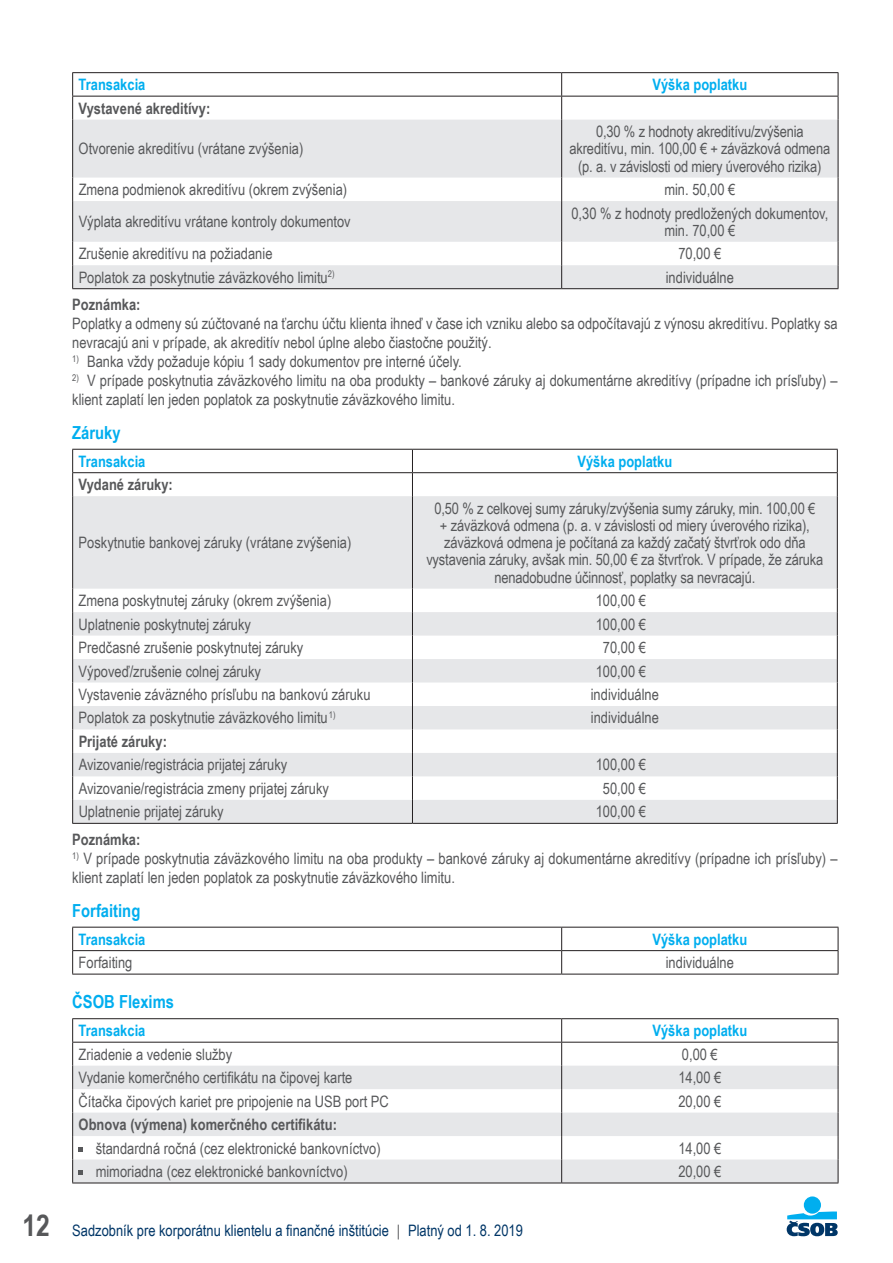
<style>
.page{position:relative;width:893px;height:1263px;background:#fff}
.page>*{position:absolute;margin:0;border:0;box-sizing:border-box;transform-origin:0 0}
.t1{font:700 18px "Arial Narrow";color:#00aeef}
.t2{font:15.75px/17.2px "Arial Narrow";color:#57585a;text-align:center}
.t3{font:700 15.75px "Arial Narrow";color:#57585a}
.t4{font:700 15.75px "Arial Narrow";color:#00aeef}
.t5{font:15.75px "Arial Narrow";color:#003667}
.s1{font-weight:700;font-size:30px;color:#57585a}
.s2{color:#57585a}
</style>
<div class="page">
<div style="left:804px;top:1196px;width:17px;height:17px;background:#00aeef;border-radius:50%"></div>
<svg style="left:787px;top:1211px;width:51px;height:25px"></svg>
<svg style="left:73px;top:201px;width:765px;height:87px;fill:#e6e7e9"></svg>
<hr style="left:72px;top:72px;width:490px;height:1px;background:#231f20">
<hr style="left:562px;top:72px;width:276px;height:1px;background:#231f20">
<svg style="left:72px;top:73px;width:767px;height:128px"></svg>
<hr style="left:72px;top:201px;width:1px;height:41px;background:#231f20">
<hr style="left:561px;top:201px;width:1px;height:41px;background:#231f20">
<hr style="left:838px;top:201px;width:1px;height:41px;background:#231f20">
<svg style="left:72px;top:242px;width:1px;height:46px"></svg>
<svg style="left:561px;top:242px;width:1px;height:46px"></svg>
<svg style="left:838px;top:242px;width:1px;height:46px"></svg>
<hr style="left:72px;top:288px;width:490px;height:1px;background:#231f20">
<hr style="left:562px;top:288px;width:276px;height:1px;background:#231f20">
<svg style="left:73px;top:496px;width:764px;height:327px;fill:#e6e7e9"></svg>
<hr style="left:72px;top:449px;width:340px;height:1px;background:#231f20">
<hr style="left:412px;top:449px;width:426px;height:1px;background:#231f20">
<hr style="left:72px;top:472px;width:340px;height:1px;background:#231f20">
<svg style="left:72px;top:450px;width:1px;height:46px"></svg>
<hr style="left:412px;top:472px;width:426px;height:1px;background:#231f20">
<svg style="left:412px;top:450px;width:1px;height:46px"></svg>
<svg style="left:837px;top:450px;width:1px;height:46px"></svg>
<hr style="left:72px;top:496px;width:1px;height:93px;background:#231f20">
<hr style="left:412px;top:496px;width:1px;height:93px;background:#231f20">
<hr style="left:837px;top:496px;width:1px;height:93px;background:#231f20">
<svg style="left:72px;top:589px;width:1px;height:234px"></svg>
<svg style="left:412px;top:589px;width:1px;height:234px"></svg>
<svg style="left:837px;top:589px;width:1px;height:234px"></svg>
<hr style="left:72px;top:823px;width:340px;height:1px;background:#231f20">
<hr style="left:412px;top:823px;width:426px;height:1px;background:#231f20">
<hr style="left:72px;top:927px;width:490px;height:1px;background:#231f20">
<hr style="left:562px;top:927px;width:276px;height:1px;background:#231f20">
<hr style="left:72px;top:950px;width:490px;height:1px;background:#231f20">
<svg style="left:72px;top:927px;width:1px;height:47px"></svg>
<hr style="left:562px;top:950px;width:276px;height:1px;background:#231f20">
<svg style="left:561px;top:927px;width:1px;height:47px"></svg>
<svg style="left:838px;top:927px;width:1px;height:47px"></svg>
<hr style="left:72px;top:974px;width:490px;height:1px;background:#231f20">
<hr style="left:562px;top:974px;width:276px;height:1px;background:#231f20">
<hr style="left:72px;top:1018px;width:490px;height:1px;background:#231f20">
<hr style="left:562px;top:1018px;width:276px;height:1px;background:#231f20">
<hr style="left:72px;top:1182px;width:490px;height:1px;background:#231f20">
<hr style="left:562px;top:1182px;width:276px;height:1px;background:#231f20">
<svg style="left:72px;top:1019px;width:767px;height:163px"></svg>
<p class="t4" style="left:79px;top:73px;width:68px">Transakcia</p>
<p class="t4" style="left:652px;top:73px;width:96px">Výška poplatku</p>
<p class="t3" style="left:79px;top:96px;width:133px">Vystavené akreditívy:</p>
<p class="t2" style="left:79px;top:140px;width:226px">Otvorenie akreditívu (vrátane zvýšenia)</p>
<p class="t2" style="left:569px;top:122px;width:262px">0,30 % z hodnoty akreditívu/zvýšenia akreditívu, min. 100,00 € + záväzková odmena (p. a. v závislosti od miery úverového rizika)</p>
<p class="t2" style="left:79px;top:180px;width:270px">Zmena podmienok akreditívu (okrem zvýšenia)</p>
<p class="t2" style="left:664px;top:180px;width:73px">min. 50,00 €</p>
<p class="t2" style="left:79px;top:212px;width:274px">Výplata akreditívu vrátane kontroly dokumentov</p>
<p class="t2" style="left:571px;top:204px;width:258px">0,30 % z hodnoty predložených dokumentov, min. 70,00 €</p>
<p class="t2" style="left:79px;top:244px;width:195px">Zrušenie akreditívu na požiadanie</p>
<p class="t2" style="left:678px;top:244px;width:45px">70,00 €</p>
<p class="t2" style="left:79px;top:268px;width:257px">Poplatok za poskytnutie záväzkového limitu<sup>2)</sup></p>
<p class="t2" style="left:666px;top:268px;width:70px">individuálne</p>
<p class="t3" style="left:72px;top:293px;width:70px">Poznámka:</p>
<p class="t2" style="left:72px;top:314px;width:767px;line-height:18.9px;text-align:left">Poplatky a odmeny sú zúčtované na ťarchu účtu klienta ihneď v čase ich vzniku alebo sa odpočítavajú z výnosu akreditívu. Poplatky sa nevracajú ani v prípade, ak akreditív nebol úplne alebo čiastočne použitý.</p>
<p class="t2" style="left:72px;top:352px;width:391px"><sup>1)</sup> Banka vždy požaduje kópiu 1 sady dokumentov pre interné účely.</p>
<p class="t2" style="left:72px;top:370px;width:767px;line-height:18.9px;text-align:left"><sup>2)</sup> V prípade poskytnutia záväzkového limitu na oba produkty – bankové záruky aj dokumentárne akreditívy (prípadne ich prísľuby) – klient zaplatí len jeden poplatok za poskytnutie záväzkového limitu.</p>
<p class="t1" style="left:72px;top:419px;width:50px">Záruky</p>
<p class="t4" style="left:79px;top:449px;width:68px">Transakcia</p>
<p class="t4" style="left:577px;top:449px;width:96px">Výška poplatku</p>
<p class="t3" style="left:79px;top:473px;width:96px">Vydané záruky:</p>
<p class="t2" style="left:79px;top:533px;width:274px">Poskytnutie bankovej záruky (vrátane zvýšenia)</p>
<p class="t2" style="left:426px;top:499px;width:399px">0,50 % z celkovej sumy záruky/zvýšenia sumy záruky, min. 100,00 €<br>+ záväzková odmena (p. a. v závislosti od miery úverového rizika), záväzková odmena je počítaná za každý začatý štvrťrok odo dňa vystavenia záruky, avšak min. 50,00 € za štvrťrok. V prípade, že záruka nenadobudne účinnosť, poplatky sa nevracajú.</p>
<p class="t2" style="left:79px;top:591px;width:254px">Zmena poskytnutej záruky (okrem zvýšenia)</p>
<p class="t2" style="left:596px;top:591px;width:52px">100,00 €</p>
<p class="t2" style="left:79px;top:615px;width:174px">Uplatnenie poskytnutej záruky</p>
<p class="t2" style="left:596px;top:615px;width:52px">100,00 €</p>
<p class="t2" style="left:79px;top:638px;width:226px">Predčasné zrušenie poskytnutej záruky</p>
<p class="t2" style="left:603px;top:638px;width:45px">70,00 €</p>
<p class="t2" style="left:79px;top:662px;width:184px">Výpoveď/zrušenie colnej záruky</p>
<p class="t2" style="left:596px;top:662px;width:52px">100,00 €</p>
<p class="t2" style="left:79px;top:685px;width:293px">Vystavenie záväzného prísľubu na bankovú záruku</p>
<p class="t2" style="left:591px;top:685px;width:70px">individuálne</p>
<p class="t2" style="left:79px;top:709px;width:258px">Poplatok za poskytnutie záväzkového limitu<sup>1)</sup></p>
<p class="t2" style="left:591px;top:709px;width:70px">individuálne</p>
<p class="t3" style="left:79px;top:729px;width:90px">Prijaté záruky:</p>
<p class="t2" style="left:79px;top:756px;width:210px">Avizovanie/registrácia prijatej záruky</p>
<p class="t2" style="left:596px;top:756px;width:52px">100,00 €</p>
<p class="t2" style="left:79px;top:779px;width:252px">Avizovanie/registrácia zmeny prijatej záruky</p>
<p class="t2" style="left:603px;top:779px;width:45px">50,00 €</p>
<p class="t2" style="left:79px;top:802px;width:146px">Uplatnenie prijatej záruky</p>
<p class="t2" style="left:596px;top:802px;width:52px">100,00 €</p>
<p class="t3" style="left:72px;top:828px;width:70px">Poznámka:</p>
<p class="t2" style="left:72px;top:848px;width:767px;line-height:18.9px;text-align:left"><sup>1)</sup> V prípade poskytnutia záväzkového limitu na oba produkty – bankové záruky aj dokumentárne akreditívy (prípadne ich prísľuby) – klient zaplatí len jeden poplatok za poskytnutie záväzkového limitu.</p>
<p class="t1" style="left:72px;top:896px;width:70px">Forfaiting</p>
<p class="t4" style="left:79px;top:927px;width:68px">Transakcia</p>
<p class="t4" style="left:652px;top:927px;width:96px">Výška poplatku</p>
<p class="t2" style="left:79px;top:953px;width:55px">Forfaiting</p>
<p class="t2" style="left:666px;top:953px;width:70px">individuálne</p>
<p class="t1" style="left:72px;top:988px;width:103px">ČSOB Flexims</p>
<p class="t4" style="left:79px;top:1019px;width:68px">Transakcia</p>
<p class="t4" style="left:652px;top:1019px;width:96px">Výška poplatku</p>
<p class="t2" style="left:79px;top:1045px;width:155px">Zriadenie a vedenie služby</p>
<p class="t2" style="left:682px;top:1045px;width:37px">0,00 €</p>
<p class="t2" style="left:79px;top:1068px;width:275px">Vydanie komerčného certifikátu na čipovej karte</p>
<p class="t2" style="left:678px;top:1068px;width:45px">14,00 €</p>
<p class="t2" style="left:79px;top:1092px;width:312px">Čítačka čipových kariet pre pripojenie na USB port PC</p>
<p class="t2" style="left:678px;top:1092px;width:45px">20,00 €</p>
<p class="t3" style="left:79px;top:1112px;width:260px">Obnova (výmena) komerčného certifikátu:</p>
<p class="t2" style="left:96px;top:1139px;width:287px">štandardná ročná (cez elektronické bankovníctvo)</p>
<p class="t2" style="left:678px;top:1139px;width:45px">14,00 €</p>
<p class="t2" style="left:96px;top:1162px;width:253px">mimoriadna (cez elektronické bankovníctvo)</p>
<p class="t2" style="left:678px;top:1162px;width:45px">20,00 €</p>
<p class="t5" style="left:22px;top:1219px;width:502px"><span class="s1">12</span> Sadzobník pre korporátnu klientelu a finančné inštitúcie <span class="s2">|</span> Platný od 1. 8. 2019</p>
</div>
